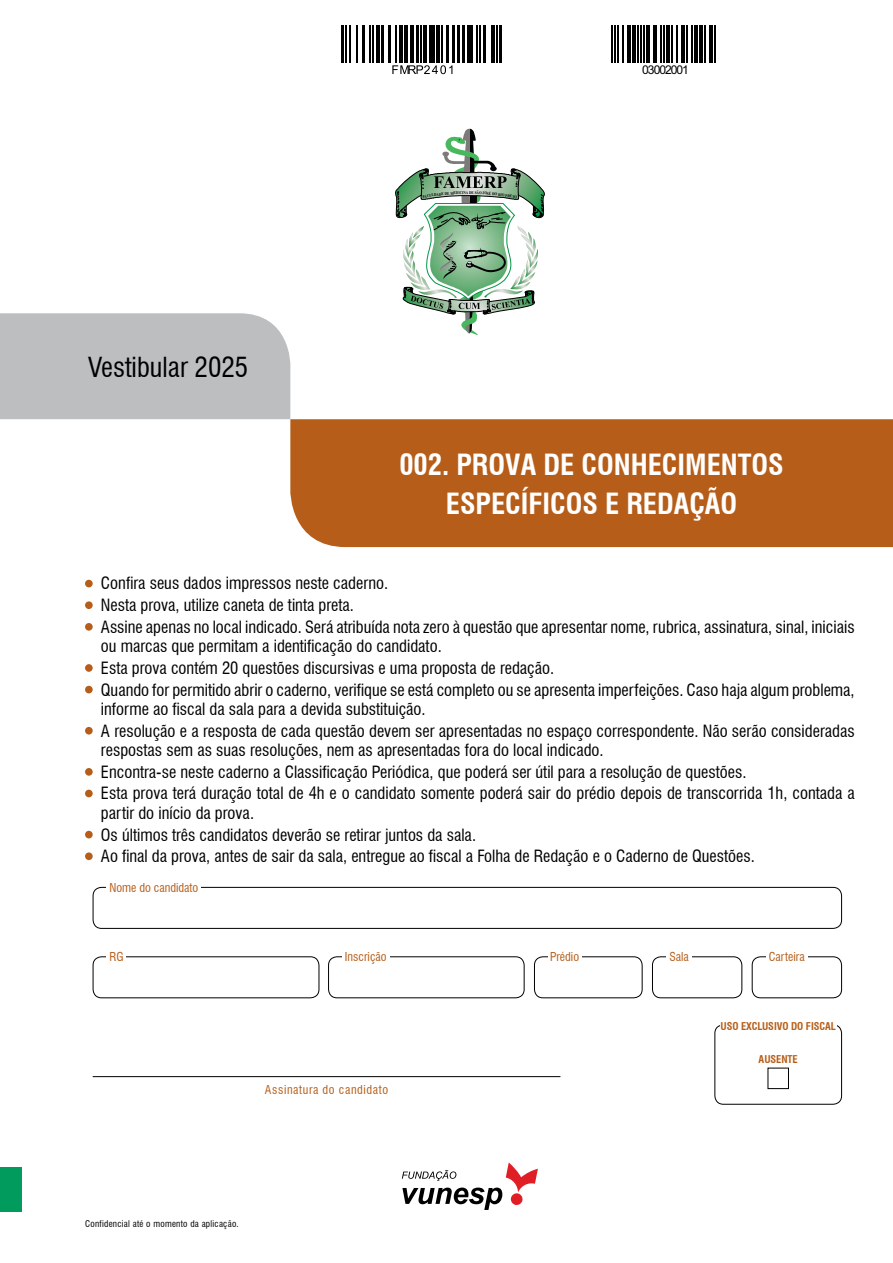
<style>
.page{position:relative;width:893px;height:1263px;background:#fff}
.page>*{position:absolute;margin:0;border:0;box-sizing:border-box;transform-origin:0 0}
.t1{font:700 condensed 28.5px/38.4px "Swiss 721 BT";color:#fff;text-align:center}
.t2{font:condensed 27px "Swiss 721 BT";color:#000}
.t3{font:condensed 16.5px/21.6px "Swiss 721 BT";color:#000}
.t4{font:12.15px "Arial";letter-spacing:-.085em;color:#000}
.t5{font:condensed 12px "Swiss 721 BT";color:#b65e19}
.t6{font:condensed 12px "Swiss 721 BT";letter-spacing:.05em;color:#b65e19}
.t7{font:700 condensed 10.5px "Swiss 721 BT";letter-spacing:-.005em;color:#b65e19}
.t8{font:condensed 9px "Swiss 721 BT";letter-spacing:.03em;color:#000}
.t9{font:700 4.2px "Times New Roman";color:#000;scale:.82 1}
</style>
<div class="page">
<hr style="left:341px;top:25px;width:3px;height:38px;background:#000">
<hr style="left:345px;top:25px;width:1px;height:38px;background:#000">
<hr style="left:350px;top:25px;width:1px;height:38px;background:#000">
<hr style="left:357px;top:25px;width:1px;height:38px;background:#000">
<hr style="left:363px;top:25px;width:2px;height:38px;background:#000">
<hr style="left:370px;top:25px;width:1px;height:38px;background:#000">
<hr style="left:373px;top:25px;width:1px;height:38px;background:#000">
<svg style="left:376px;top:25px;width:3px;height:38px"></svg>
<hr style="left:381px;top:25px;width:3px;height:38px;background:#000">
<hr style="left:388px;top:25px;width:3px;height:38px;background:#000">
<hr style="left:396px;top:25px;width:1px;height:38px;background:#000">
<hr style="left:399px;top:25px;width:3px;height:38px;background:#000">
<hr style="left:404px;top:25px;width:4px;height:38px;background:#000">
<hr style="left:410px;top:25px;width:4px;height:38px;background:#000">
<hr style="left:416px;top:25px;width:2px;height:38px;background:#000">
<hr style="left:420px;top:25px;width:1px;height:38px;background:#000">
<hr style="left:423px;top:25px;width:4px;height:38px;background:#000">
<div style="left:429px;top:25px;width:5px;height:38px;background:#000"></div>
<hr style="left:436px;top:25px;width:4px;height:38px;background:#000">
<hr style="left:442px;top:25px;width:1px;height:38px;background:#000">
<hr style="left:446px;top:25px;width:3px;height:38px;background:#000">
<hr style="left:452px;top:25px;width:2px;height:38px;background:#000">
<hr style="left:458px;top:25px;width:2px;height:38px;background:#000">
<hr style="left:462px;top:25px;width:2px;height:38px;background:#000">
<div style="left:468px;top:25px;width:5px;height:38px;background:#000"></div>
<hr style="left:476px;top:25px;width:1px;height:38px;background:#000">
<hr style="left:479px;top:25px;width:1px;height:38px;background:#000">
<hr style="left:483px;top:25px;width:3px;height:38px;background:#000">
<hr style="left:491px;top:25px;width:4px;height:38px;background:#000">
<hr style="left:496px;top:25px;width:1px;height:38px;background:#000">
<hr style="left:499px;top:25px;width:3px;height:38px;background:#000">
<svg style="left:392px;top:65px;width:60px;height:9px"></svg>
<div style="left:0;top:1167px;width:21px;height:45px;background:#009b5d"></div>
<hr style="left:612px;top:25px;width:1px;height:38px;background:#000">
<hr style="left:615px;top:25px;width:1px;height:38px;background:#000">
<hr style="left:617px;top:25px;width:2px;height:38px;background:#000">
<hr style="left:622px;top:25px;width:2px;height:38px;background:#000">
<hr style="left:627px;top:25px;width:4px;height:38px;background:#000">
<hr style="left:633px;top:25px;width:3px;height:38px;background:#000">
<hr style="left:638px;top:25px;width:1px;height:38px;background:#000">
<hr style="left:640px;top:25px;width:2px;height:38px;background:#000">
<hr style="left:643px;top:25px;width:1px;height:38px;background:#000">
<hr style="left:646px;top:25px;width:3px;height:38px;background:#000">
<hr style="left:653px;top:25px;width:4px;height:38px;background:#000">
<hr style="left:661px;top:25px;width:1px;height:38px;background:#000">
<hr style="left:663px;top:25px;width:2px;height:38px;background:#000">
<hr style="left:666px;top:25px;width:4px;height:38px;background:#000">
<hr style="left:671px;top:25px;width:2px;height:38px;background:#000">
<hr style="left:676px;top:25px;width:1px;height:38px;background:#000">
<hr style="left:681px;top:25px;width:4px;height:38px;background:#000">
<hr style="left:687px;top:25px;width:1px;height:38px;background:#000">
<hr style="left:692px;top:25px;width:1px;height:38px;background:#000">
<hr style="left:694px;top:25px;width:4px;height:38px;background:#000">
<hr style="left:699px;top:25px;width:4px;height:38px;background:#000">
<hr style="left:704px;top:25px;width:2px;height:38px;background:#000">
<hr style="left:710px;top:25px;width:3px;height:38px;background:#000">
<hr style="left:715px;top:25px;width:1px;height:38px;background:#000">
<div style="left:85px;top:580px;width:8px;height:7px;background:#b65e19;border-radius:50%"></div>
<div style="left:85px;top:601px;width:8px;height:8px;background:#b65e19;border-radius:50%"></div>
<div style="left:85px;top:623px;width:8px;height:8px;background:#b65e19;border-radius:50%"></div>
<div style="left:85px;top:664px;width:8px;height:8px;background:#b65e19;border-radius:50%"></div>
<div style="left:85px;top:686px;width:8px;height:7px;background:#b65e19;border-radius:50%"></div>
<div style="left:85px;top:727px;width:8px;height:7px;background:#b65e19;border-radius:50%"></div>
<div style="left:85px;top:768px;width:8px;height:8px;background:#b65e19;border-radius:50%"></div>
<div style="left:85px;top:790px;width:8px;height:7px;background:#b65e19;border-radius:50%"></div>
<div style="left:85px;top:831px;width:8px;height:7px;background:#b65e19;border-radius:50%"></div>
<div style="left:85px;top:852px;width:8px;height:8px;background:#b65e19;border-radius:50%"></div>
<svg style="left:402px;top:1162px;width:136px;height:48px"></svg>
<div style="left:0;top:313px;width:290px;height:106px;background:#bcbec0"></div>
<div style="left:290px;top:419px;width:603px;height:128px;background:#b65e19"></div>
<div style="left:768px;top:1068px;width:21px;height:21px;border:1px solid #000"></div>
<div style="left:714px;top:1024px;width:128px;height:80px;border:1px solid #000;border-radius:9px"></div>
<div style="left:720px;top:1018px;width:116px;height:16px;background:#fff"></div>
<hr style="left:93px;top:1076px;width:467px;height:1px;background:#000">
<div style="left:93px;top:887px;width:749px;height:42px;border:1px solid #000;border-radius:9px"></div>
<div style="left:107px;top:879px;width:94px;height:16px;background:#fff"></div>
<div style="left:534px;top:956px;width:108px;height:42px;border:1px solid #000;border-radius:9px"></div>
<div style="left:548px;top:949px;width:33px;height:15px;background:#fff"></div>
<div style="left:652px;top:956px;width:90px;height:42px;border:1px solid #000;border-radius:9px"></div>
<div style="left:666px;top:949px;width:26px;height:16px;background:#fff"></div>
<div style="left:752px;top:956px;width:90px;height:42px;border:1px solid #000;border-radius:9px"></div>
<div style="left:766px;top:949px;width:41px;height:16px;background:#fff"></div>
<div style="left:328px;top:956px;width:196px;height:42px;border:1px solid #000;border-radius:9px"></div>
<div style="left:342px;top:949px;width:47px;height:15px;background:#fff"></div>
<div style="left:93px;top:956px;width:226px;height:42px;border:1px solid #000;border-radius:9px"></div>
<div style="left:107px;top:949px;width:19px;height:15px;background:#fff"></div>
<svg style="left:395px;top:128px;width:150px;height:207px"></svg>
<h2 class="t2" style="left:88px;top:350px;width:162px">Vestibular 2025</h2>
<p class="t9" style="left:462px;top:190px;width:16px">INA DE</p>
<p class="t4" style="left:642px;top:62px;width:48px">03002001</p>
<h1 class="t1" style="left:399px;top:446px;width:386px">002. PROVA DE CONHECIMENTOS<br>ESPECÍFICOS E REDAÇÃO</h1>
<p class="t3" style="left:101px;top:573px;width:755px">Confira seus dados impressos neste caderno.<br>Nesta prova, utilize caneta de tinta preta.<br>Assine apenas no local indicado. Será atribuída nota zero à questão que apresentar nome, rubrica, assinatura, sinal, iniciais</p>
<p class="t3" style="left:101px;top:635px;width:755px">ou marcas que permitam a identificação do candidato.<br>Esta prova contém 20 questões discursivas e uma proposta de redação.<br>Quando for permitido abrir o caderno, verifique se está completo ou se apresenta imperfeições. Caso haja algum problema,</p>
<p class="t3" style="left:101px;top:698px;width:755px">informe ao fiscal da sala para a devida substituição.<br>A resolução e a resposta de cada questão devem ser apresentadas no espaço correspondente. Não serão consideradas</p>
<p class="t3" style="left:101px;top:739px;width:755px">respostas sem as suas resoluções, nem as apresentadas fora do local indicado.<br>Encontra-se neste caderno a Classificação Periódica, que poderá ser útil para a resolução de questões.<br>Esta prova terá duração total de 4h e o candidato somente poderá sair do prédio depois de transcorrida 1h, contada a</p>
<p class="t3" style="left:101px;top:802px;width:655px">partir do início da prova.<br>Os últimos três candidatos deverão se retirar juntos da sala.<br>Ao final da prova, antes de sair da sala, entregue ao fiscal a Folha de Redação e o Caderno de Questões.</p>
<p class="t5" style="left:109px;top:880px;width:90px">Nome do candidato</p>
<p class="t5" style="left:109px;top:950px;width:16px">RG</p>
<p class="t5" style="left:345px;top:949px;width:43px">Inscrição</p>
<p class="t5" style="left:550px;top:950px;width:30px">Prédio</p>
<p class="t5" style="left:669px;top:950px;width:21px">Sala</p>
<p class="t5" style="left:769px;top:950px;width:37px">Carteira</p>
<p class="t7" style="left:720px;top:1020px;width:117px">USO EXCLUSIVO DO FISCAL</p>
<p class="t6" style="left:265px;top:1082px;width:125px">Assinatura do candidato</p>
<p class="t8" style="left:85px;top:1218px;width:155px">Confidencial até o momento da aplicação.</p>
<p class="t7" style="left:759px;top:1052px;width:19px">AUSENTE</p>
</div>
